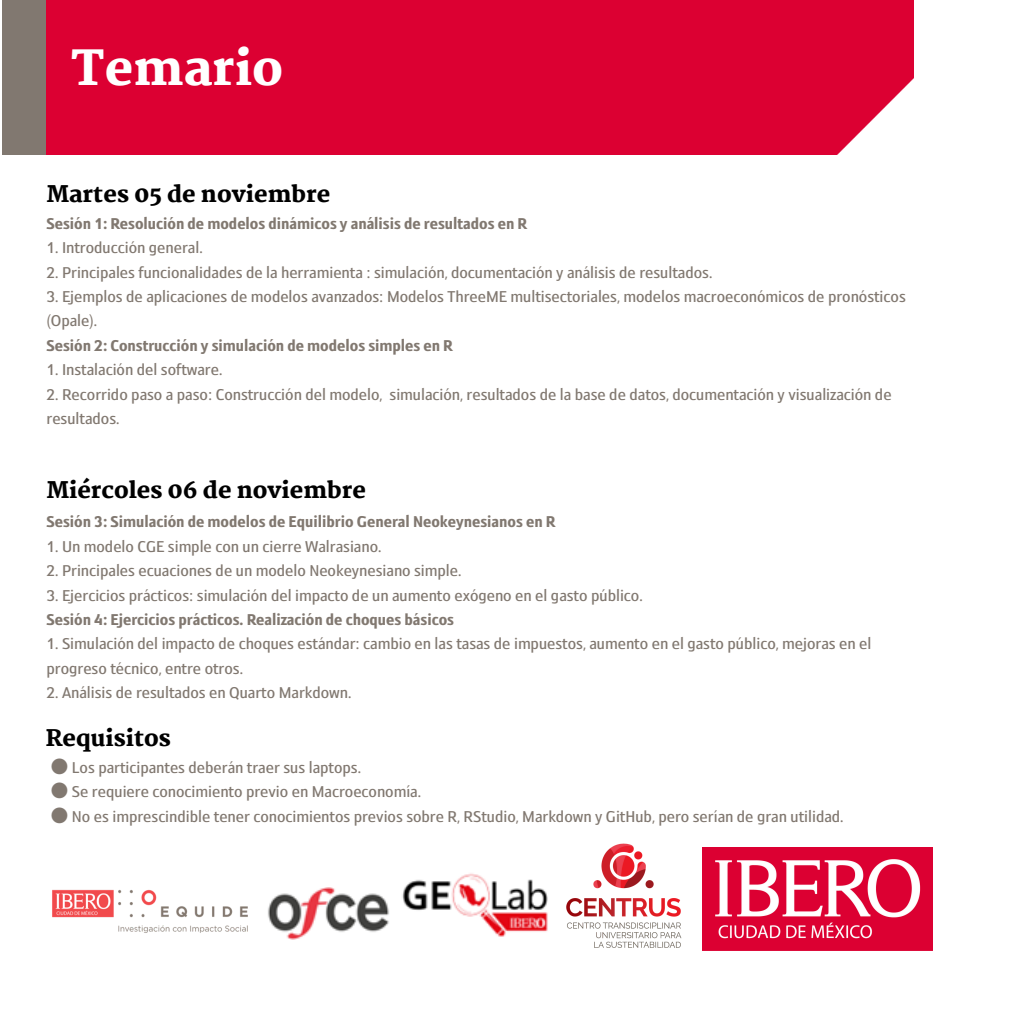
<style>
.page{position:relative;width:1013px;height:1013px;background:#fff}
.page>*{position:absolute;margin:0;border:0;box-sizing:border-box;transform-origin:0 0}
.t1{font:800 47.5px "Martel";color:#fff}
.t2{font:800 22.5px "Martel";color:#000}
.t3{font:17.5px/24.4px "OS Aran 500";color:#817870}
.t4{font:17.5px "OS Aran 700";color:#817870}
.s1{font-family:"Noto Sans CJ Ksc"}
</style>
<div class="page">
<div style="left:46px;top:0;width:867px;height:155px;background:#dc0032"></div>
<div style="left:2px;top:0;width:44px;height:155px;background:#817870"></div>
<img style="left:705px;top:847px;width:227px;height:103px">
<img style="left:52px;top:889px;width:196px;height:44px">
<img style="left:268px;top:887px;width:121px;height:52px">
<img style="left:402px;top:873px;width:139px;height:64px">
<img style="left:541px;top:843px;width:164px;height:108px">
<h3 class="t1" style="left:71px;top:41px;width:213px">Temario</h3>
<p class="t2" style="left:46px;top:181px;width:285px">Martes 05 de noviembre</p>
<p class="t4" style="left:46px;top:216px;width:482px">Sesión 1: Resolución de modelos dinámicos y análisis de resultados en R</p>
<p class="t3" style="left:46px;top:237px;width:158px">1. Introducción general.</p>
<p class="t3" style="left:46px;top:261px;width:667px">2. Principales funcionalidades de la herramienta : simulación, documentación y análisis de resultados.</p>
<p class="t3" style="left:46px;top:285px;width:860px">3. Ejemplos de aplicaciones de modelos avanzados: Modelos ThreeME multisectoriales, modelos macroeconómicos de pronósticos (Opale).</p>
<p class="t4" style="left:46px;top:337px;width:408px">Sesión 2: Construcción y simulación de modelos simples en R</p>
<h3 class="t3" style="left:46px;top:358px;width:177px">1. Instalación del software.</h3>
<p class="t3" style="left:46px;top:383px;width:846px">2. Recorrido paso a paso: Construcción del modelo, simulación, resultados de la base de datos, documentación y visualización de resultados.</p>
<p class="t2" style="left:46px;top:477px;width:321px">Miércoles 06 de noviembre</p>
<p class="t4" style="left:46px;top:514px;width:510px">Sesión 3: Simulación de modelos de Equilibrio General Neokeynesianos en R</p>
<p class="t3" style="left:46px;top:535px;width:336px">1. Un modelo CGE simple con un cierre Walrasiano.</p>
<p class="t3" style="left:46px;top:559px;width:416px">2. Principales ecuaciones de un modelo Neokeynesiano simple.</p>
<p class="t3" style="left:46px;top:584px;width:597px">3. Ejercicios prácticos: simulación del impacto de un aumento exógeno en el gasto público.</p>
<p class="t4" style="left:46px;top:612px;width:409px">Sesión 4: Ejercicios prácticos. Realización de choques básicos</p>
<h3 class="t3" style="left:46px;top:633px;width:826px">1. Simulación del impacto de choques estándar: cambio en las tasas de impuestos, aumento en el gasto público, mejoras en el progreso técnico, entre otros.</h3>
<p class="t3" style="left:46px;top:681px;width:306px">2. Análisis de resultados en Quarto Markdown.</p>
<p class="t2" style="left:46px;top:724px;width:126px">Requisitos</p>
<p class="t3" style="left:51px;top:756px;width:311px"><span class="s1">●</span> Los participantes deberán traer sus laptops.</p>
<p class="t3" style="left:51px;top:780px;width:371px"><span class="s1">●</span> Se requiere conocimiento previo en Macroeconomía.</p>
<p class="t3" style="left:51px;top:805px;width:794px"><span class="s1">●</span> No es imprescindible tener conocimientos previos sobre R, RStudio, Markdown y GitHub, pero serían de gran utilidad.</p>
</div>
